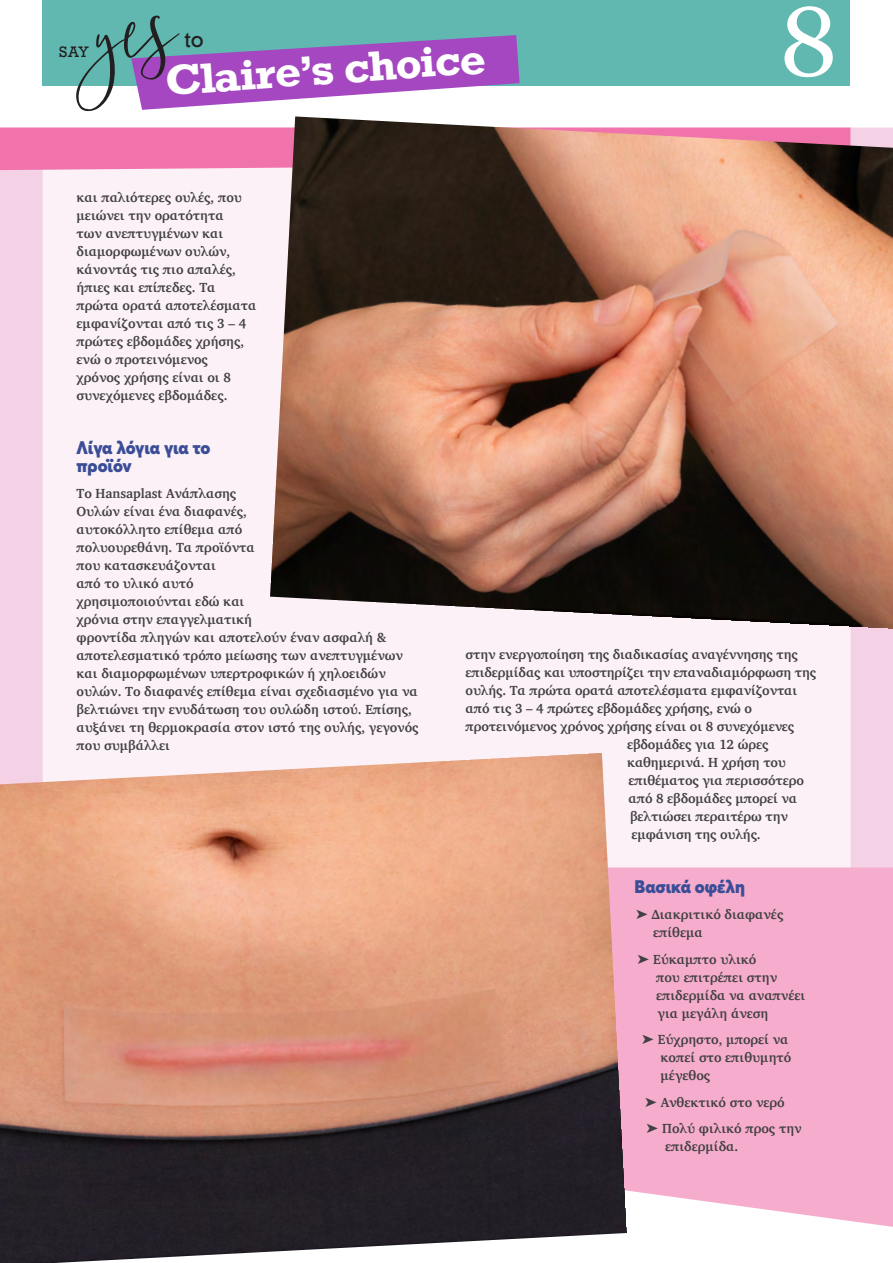
<style>
.page{position:relative;width:893px;height:1263px;background:#fff}
.page>*{position:absolute;margin:0;border:0;box-sizing:border-box;transform-origin:0 0}
.t1{font:97.5px "Georgia";color:#fff}
.t2{font:700 39.45px "Rockwell";color:#fff;scale:1.08 1}
.t3{font:21px "Rockwell";color:#231f20}
.t4{font:900 18px/18px "Averta";letter-spacing:-.005em;color:#3b4d96;scale:.96 1}
.t5{font:14.25px "Rockwell";color:#231f20}
.t6{font:700 13.5px/18px "Charter";color:#414042;scale:.96 1}
</style>
<div class="page">
<div style="left:0;top:170px;width:893px;height:697px;background:#f4d1e5"></div>
<div style="left:43px;top:170px;width:808px;height:697px;background:#fbf1f7"></div>
<div style="left:43px;top:0;width:807px;height:85px;background:#61b8b0"></div>
<div style="left:0;top:128px;width:270px;height:42px;background:#f173ac"></div>
<div style="left:627px;top:867px;width:266px;height:360px;background:#f6adcd"></div>
<img style="left:270px;top:116px;width:623px;height:513px">
<img style="left:0;top:753px;width:627px;height:510px">
<svg style="left:76px;top:16px;width:444px;height:95px"></svg>
<p class="t5" style="left:59px;top:43px;width:32px">SAY</p>
<h3 class="t3" style="left:184px;top:26px;width:21px">to</h3>
<h2 class="t2" style="left:163px;top:55px;width:299px;rotate:-4deg">Claire’s choice</h2>
<h1 class="t1" style="left:780px;top:-29px;width:60px">8</h1>
<p class="t6" style="left:77px;top:189px;width:189px">και παλιότερες ουλές, που μειώνει την ορατότητα<br>των ανεπτυγμένων και διαμορφωμένων ουλών, κάνοντάς τις πιο απαλές, ήπιες και επίπεδες. Τα πρώτα ορατά αποτελέσματα εμφανίζονται από τις 3 – 4 πρώτες εβδομάδες χρήσης, ενώ ο προτεινόμενος<br>χρόνος χρήσης είναι οι 8 συνεχόμενες εβδομάδες.</p>
<h3 class="t4" style="left:77px;top:438px;width:141px">Λίγα λόγια για το προϊόν</h3>
<p class="t6" style="left:77px;top:484px;width:358px">Το Hansaplast Ανάπλασης<br>Ουλών είναι ένα διαφανές,<br>αυτοκόλλητο επίθεμα από<br>πολυουρεθάνη. Τα προϊόντα<br>που κατασκευάζονται<br>από το υλικό αυτό<br>χρησιμοποιούνται εδώ και<br>χρόνια στην επαγγελματική<br>φροντίδα πληγών και αποτελούν έναν ασφαλή &amp; αποτελεσματικό τρόπο μείωσης των ανεπτυγμένων και διαμορφωμένων υπερτροφικών ή χηλοειδών ουλών. Το διαφανές επίθεμα είναι σχεδιασμένο για να βελτιώνει την ενυδάτωση του ουλώδη ιστού. Επίσης, αυξάνει τη θερμοκρασία στον ιστό της ουλής, γεγονός που συμβάλλει</p>
<p class="t6" style="left:466px;top:646px;width:347px">στην ενεργοποίηση της διαδικασίας αναγέννησης της</p>
<p class="t6" style="left:466px;top:664px;width:367px">επιδερμίδας και υποστηρίζει την επαναδιαμόρφωση της</p>
<p class="t6" style="left:466px;top:682px;width:347px">ουλής. Τα πρώτα ορατά αποτελέσματα εμφανίζονται</p>
<p class="t6" style="left:466px;top:700px;width:300px">από τις 3 – 4 πρώτες εβδομάδες χρήσης, ενώ ο</p>
<p class="t6" style="left:466px;top:718px;width:344px">προτεινόμενος χρόνος χρήσης είναι οι 8 συνεχόμενες</p>
<p class="t6" style="left:627px;top:736px;width:149px">εβδομάδες για 12 ώρες</p>
<p class="t6" style="left:627px;top:754px;width:167px">καθημερινά. Η χρήση του</p>
<p class="t6" style="left:629px;top:772px;width:184px">επιθέματος για περισσότερο</p>
<p class="t6" style="left:629px;top:790px;width:177px">από 8 εβδομάδες μπορεί να</p>
<p class="t6" style="left:630px;top:808px;width:166px">βελτιώσει περαιτέρω την</p>
<p class="t6" style="left:632px;top:826px;width:136px">εμφάνιση της ουλής.</p>
<h3 class="t4" style="left:635px;top:877px;width:116px">Βασικά οφέλη</h3>
<p class="t6" style="left:653px;top:905px;width:137px;text-indent:-17px">➤ Διακριτικό διαφανές επίθεμα</p>
<p class="t6" style="left:656px;top:950px;width:157px;text-indent:-19px">➤ Εύκαμπτο υλικό<br>που επιτρέπει στην επιδερμίδα να αναπνέει για μεγάλη άνεση</p>
<p class="t6" style="left:661px;top:1030px;width:138px;text-indent:-19px">➤ Εύχρηστο, μπορεί να κοπεί στο επιθυμητό μέγεθος</p>
<p class="t6" style="left:645px;top:1088px;width:164px;line-height:26.5px">➤ Ανθεκτικό στο νερό<br>➤ Πολύ φιλικό προς την</p>
<p class="t6" style="left:665px;top:1137px;width:78px">επιδερμίδα.</p>
</div>
